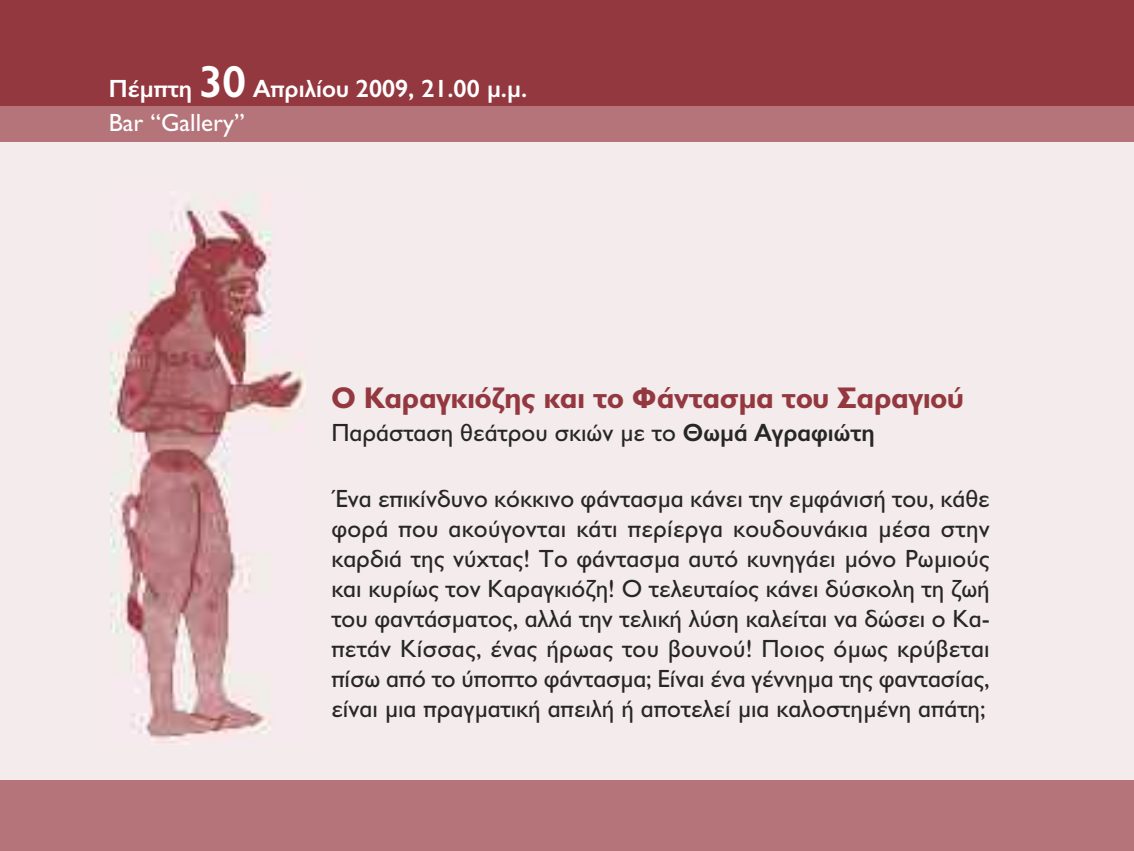
<style>
.page{position:relative;width:1134px;height:851px;background:#fff}
.page>*{position:absolute;margin:0;border:0;box-sizing:border-box;transform-origin:0 0}
.t1{font:700 30px "CF Jeckyl";color:#943840}
.t2{font:25px/30px "CF Jeckyl";color:#272627;text-align:justify}
.t3{font:600 25px/34px "CF Jeckyl";color:#fff}
.s1{font-size:45px}
.s2{font-weight:400}
.s3{font-weight:600}
</style>
<div class="page">
<div style="left:0;top:35px;width:1134px;height:780px;background:#f4ebec"></div>
<div style="left:0;top:0;width:1134px;height:106px;background:#943840"></div>
<div style="left:0;top:106px;width:1134px;height:36px;background:#b47479"></div>
<img style="left:110px;top:201px;width:196px;height:542px">
<div style="left:0;top:780px;width:1134px;height:70px;background:#b47479"></div>
<p class="t3" style="left:109px;top:72px;width:420px">Πέµπτη <span class="s1">30</span> Απριλίου 2009, 21.00 µ.µ.<br><span class="s2">Bar “Gallery”</span></p>
<p class="t1" style="left:331px;top:380px;width:634px">Ο Καραγκιόζης και το Φάντασµα του Σαραγιού</p>
<p class="t2" style="left:331px;top:418px;width:545px">Παράσταση θεάτρου σκιών µε το <span class="s3">Θωµά Αγραφιώτη</span></p>
<p class="t2" style="left:331px;top:484px;width:660px">Ένα επικίνδυνο κόκκινο φάντασµα κάνει την εµφάνισή του, κάθε φορά που ακούγονται κάτι περίεργα κουδουνάκια µέσα στην καρδιά της νύχτας! Το φάντασµα αυτό κυνηγάει µόνο Ρωµιούς και κυρίως τον Καραγκιόζη! Ο τελευταίος κάνει δύσκολη τη ζωή του φαντάσµατος, αλλά την τελική λύση καλείται να δώσει ο Κα&shy;πετάν Κίσσας, ένας ήρωας του βουνού! Ποιος όµως κρύβεται πίσω από το ύποπτο φάντασµα; Είναι ένα γέννηµα της φαντασίας, είναι µια πραγµατική απειλή ή αποτελεί µια καλοστηµένη απάτη;</p>
</div>
